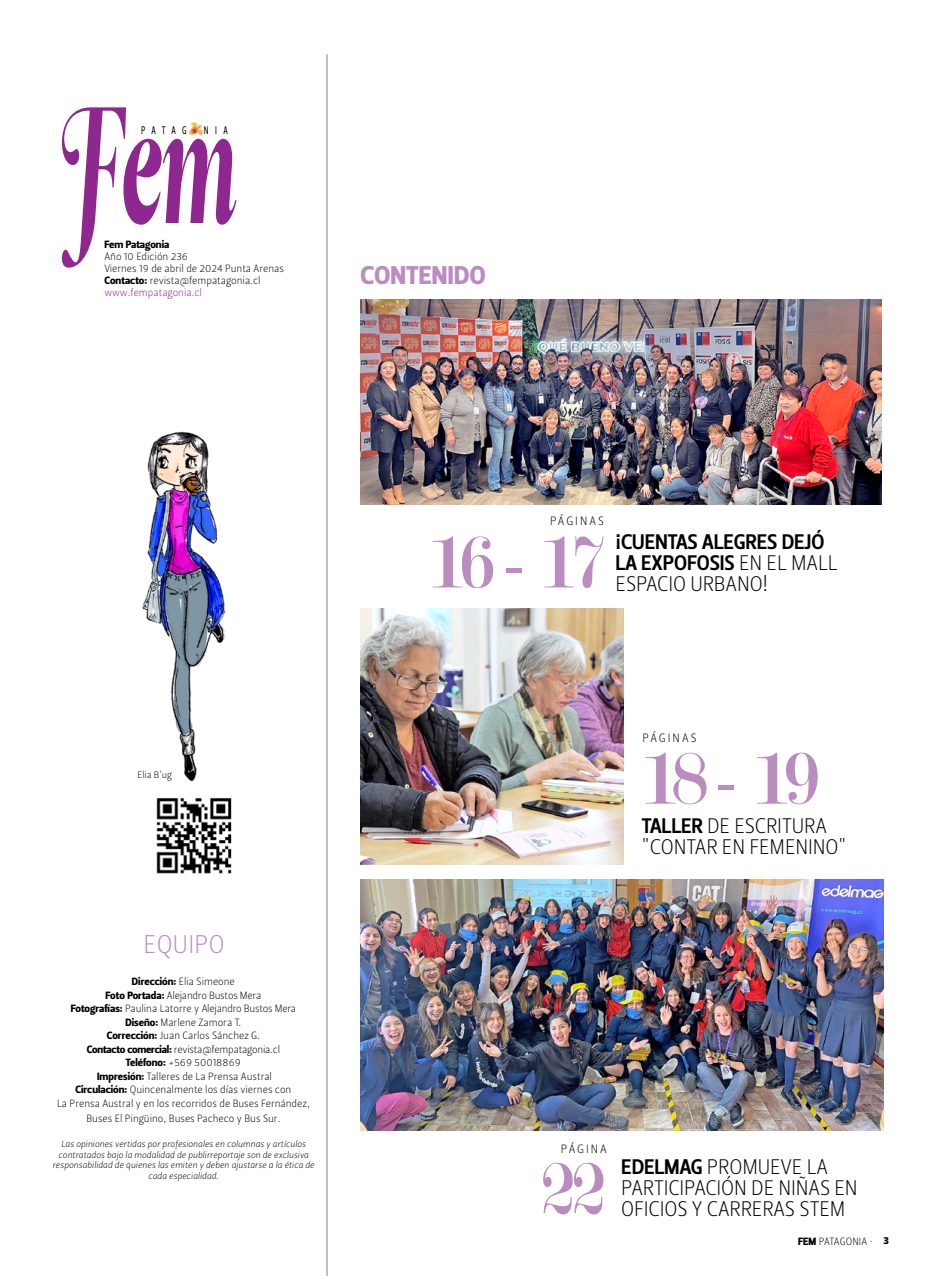
<style>
.page{position:relative;width:936px;height:1276px;background:#fff}
.page>*{position:absolute;margin:0;border:0;box-sizing:border-box;transform-origin:0 0}
.t1{font:78px "Modern";letter-spacing:-.06em;color:#ba8cbf}
.t2{font:25.5px "Leitura Sans Grot 4";letter-spacing:.015em;color:#ba8cbf}
.t3{font:25.5px "Leitura Sans Grot 1";letter-spacing:.015em;color:#ba8cbf}
.t4{font:21px/21px "Leitura Sans Grot 1";letter-spacing:-.005em;color:#000}
.t5{font:21px/21px "Leitura Sans Grot 3";letter-spacing:-.005em;color:#000}
.t6{font:12px "Leitura Sans Grot 1";letter-spacing:.175em;color:#000}
.t7{font:10.95px "Leitura Sans Grot 2";letter-spacing:.775em;color:#000;scale:.72 1}
.t8{font:10.5px/13.5px "Leitura Sans Grot 1";color:#000}
.t9{font:10.5px "Leitura Sans Grot 4";color:#000}
.t10{font:9.6px "Leitura Sans Grot 1";color:#000}
.t11{font:9px/10.5px "Leitura Sans Italic 1";color:#000;text-align:center}
.s1{font-family:"Leitura Sans Grot 4"}
.s2{color:#8e278f}
.s3{font-family:"Leitura Sans Grot 1"}
.s4{font-family:"Leitura Sans Grot 3"}
</style>
<div class="page">
<img style="left:360px;top:299px;width:521px;height:205px">
<img style="left:142px;top:431px;width:84px;height:351px">
<svg style="left:61px;top:107px;width:175px;height:161px"></svg>
<img style="left:156px;top:798px;width:76px;height:76px">
<hr style="left:327px;top:54px;width:1px;height:1222px;background:#808285">
<img style="left:360px;top:609px;width:264px;height:255px">
<img style="left:360px;top:879px;width:523px;height:251px">
<p class="t7" style="left:141px;top:123px;width:65px">PATAG</p>
<p class="t7" style="left:204px;top:123px;width:35px">NIA</p>
<p class="t9" style="left:104px;top:238px;width:66px">Fem Patagonia</p>
<p class="t8" style="left:104px;top:250px;width:181px;line-height:12px">Año 10 Edición 236<br>Viernes 19 de abril de 2024 Punta Arenas<br><span class="s1">Contacto:</span> revista@fempatagonia.cl <span class="s2">www.fempatagonia.cl</span></p>
<h2 class="t2" style="left:360px;top:260px;width:127px">CONTENIDO</h2>
<p class="t6" style="left:633px;top:386px;width:56px">PÁGINAS</p>
<p class="t6" style="left:550px;top:513px;width:56px">PÁGINAS</p>
<h1 class="t1" style="left:428px;top:524px;width:179px">16 - 17</h1>
<h3 class="t5" style="left:615px;top:531px;width:223px">¡CUENTAS ALEGRES DEJÓ<br>LA EXPOFOSIS <span class="s3">EN EL MALL</span></h3>
<h3 class="t4" style="left:615px;top:573px;width:154px">ESPACIO URBANO!</h3>
<p class="t10" style="left:137px;top:769px;width:36px">Elia B’ug</p>
<h2 class="t3" style="left:143px;top:929px;width:83px">EQUIPO</h2>
<p class="t8" style="left:57px;top:975px;width:254px;text-align:center"><span class="s1">Dirección:</span> Elia Simeone<br><span class="s1">Foto Portada:</span> Alejandro Bustos Mera<br><span class="s1">Fotografías:</span> Paulina Latorre y Alejandro Bustos Mera <span class="s1">Diseño:</span> Marlene Zamora T.<br><span class="s1">Corrección:</span> Juan Carlos Sánchez G.<br><span class="s1">Contacto comercial:</span> revista@fempatagonia.cl<br><span class="s1">Teléfono:</span> +569 50018869<br><span class="s1">Impresión:</span> Talleres de La Prensa Austral<br><span class="s1">Circulación:</span> Quincenalmente los días viernes con<br>La Prensa Austral y en los recorridos de Buses Fernández,</p>
<p class="t8" style="left:86px;top:1111px;width:196px">Buses El Pingüino, Buses Pacheco y Bus Sur.</p>
<p class="t11" style="left:52px;top:1139px;width:263px">Las opiniones vertidas por profesionales en columnas y artículos contratados bajo la modalidad de publirreportaje son de exclusiva responsabilidad de quienes las emiten y deben ajustarse a la ética de cada especialidad.</p>
<p class="t6" style="left:642px;top:730px;width:56px">PÁGINAS</p>
<h1 class="t1" style="left:641px;top:740px;width:179px">18 - 19</h1>
<h3 class="t4" style="left:641px;top:816px;width:206px"><span class="s4">TALLER</span> DE ESCRITURA "CONTAR EN FEMENINO"</h3>
<p class="t6" style="left:560px;top:1141px;width:48px">PÁGINA</p>
<h1 class="t1" style="left:539px;top:1150px;width:68px">22</h1>
<h3 class="t4" style="left:621px;top:1156px;width:238px"><span class="s4">EDELMAG</span> PROMUEVE LA<br>PARTICIPACIÓN DE NIÑAS EN<br>OFICIOS Y CARRERAS STEM</h3>
<p class="t8" style="left:798px;top:1234px;width:92px"><span class="s1">FEM</span> PATAGONIA · <span class="s1">3</span></p>
</div>
